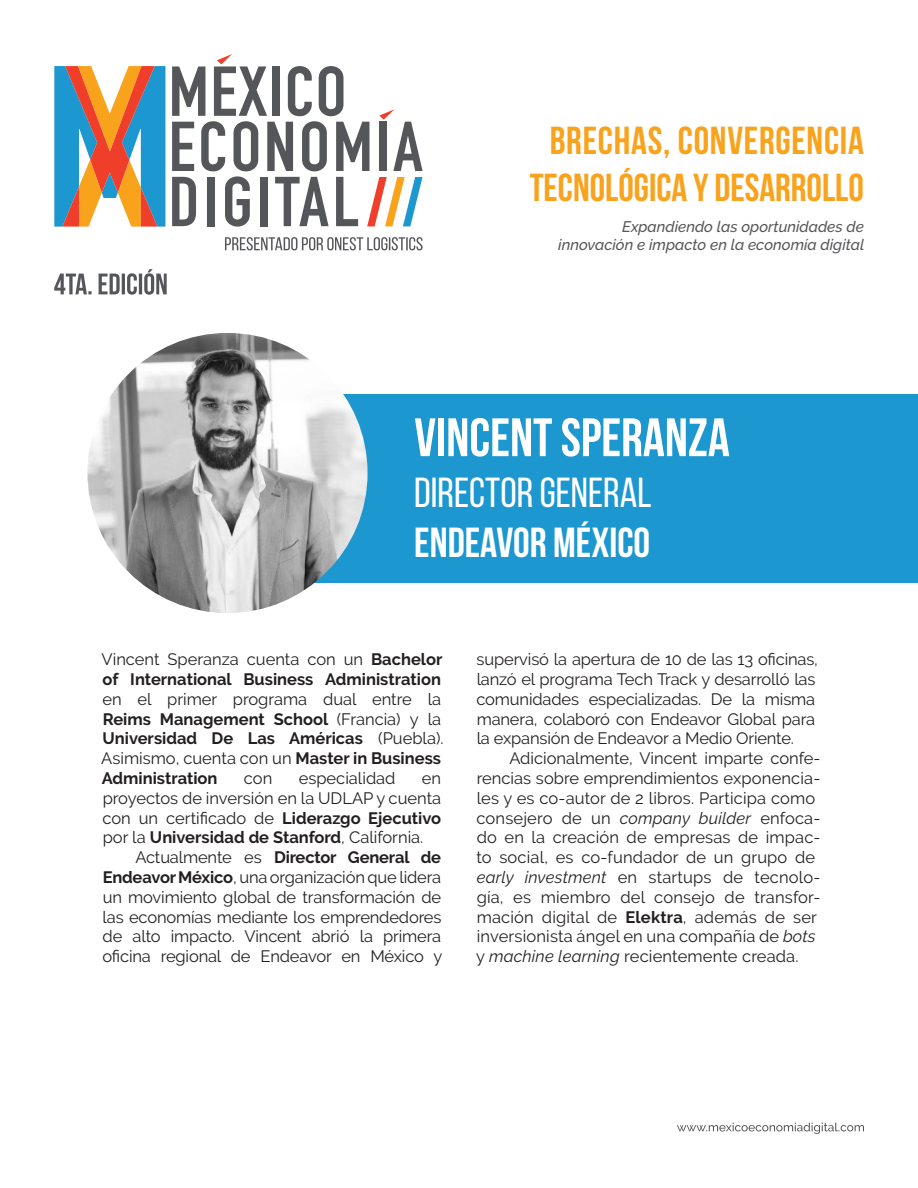
<style>
.page{position:relative;width:918px;height:1188px;background:#fff}
.page>*{position:absolute;margin:0;border:0;box-sizing:border-box;transform-origin:0 0}
.t1{font:700 54px "Bebas Neue";color:#fff}
.t2{font:42px "Bebas Neue";color:#fff}
.t3{font:700 42px "Bebas Neue";color:#fff}
.t4{font:700 39px "Bebas Neue";color:#f9a21c}
.t5{font:700 39px "Bebas Neue";letter-spacing:.02em;color:#f9a21c}
.t6{font:16.5px/19.8px "Raleway";color:#231f20;text-align:justify}
.t7{font:700 16.5px/19.8px "Raleway";color:#231f20}
.t8{font:italic 500 15.3px "Raleway";color:#555659}
.s1{font-weight:400}
.s2{font-weight:700}
.s3{font-style:italic}
</style>
<div class="page">
<svg style="left:54px;top:66px;width:111px;height:161px;background:#96968f"></svg>
<svg style="left:172px;top:54px;width:251px;height:173px"></svg>
<svg style="left:225px;top:237px;width:198px;height:13px"></svg>
<svg style="left:54px;top:269px;width:113px;height:26px"></svg>
<svg style="left:677px;top:1123px;width:187px;height:11px"></svg>
<div style="left:312px;top:394px;width:606px;height:188px;background:#1c97cf"></div>
<img style="left:87px;top:333px;width:281px;height:280px;border-radius:140px">
<p class="t5" style="left:550px;top:119px;width:316px">BRECHAS, CONVERGENCIA</p>
<p class="t4" style="left:530px;top:166px;width:336px">TECNOLÓGICA Y DESARROLLO</p>
<p class="t8" style="left:622px;top:218px;width:243px">Expandiendo las oportunidades de</p>
<p class="t8" style="left:558px;top:236px;width:308px">innovación e impacto en la economía digital</p>
<p class="t1" style="left:414px;top:408px;width:317px">VINCENT SPERANZA</p>
<p class="t2" style="left:414px;top:469px;width:239px">DIRECTOR GENERAL</p>
<p class="t3" style="left:414px;top:519px;width:237px">ENDEAVOR MÉXICO</p>
<p class="t7" style="left:101px;top:650px;width:344px"><span class="s1">Vincent Speranza cuenta con un</span> Bachelor of International Business Administration <span class="s1">en el primer programa dual entre la </span>Reims Management School <span class="s1">(Francia) y la </span>Universidad De Las Américas <span class="s1">(Puebla).<br>Asimismo, cuenta con un</span> Master in Business Administration</p>
<p class="t6" style="left:244px;top:768px;width:30px">con</p>
<p class="t6" style="left:299px;top:768px;width:98px">especialidad</p>
<p class="t6" style="left:102px;top:768px;width:340px;text-indent:319px">en proyectos de inversión en la UDLAP y cuenta con un certificado de <span class="s2">Liderazgo Ejecutivo </span>por la <span class="s2">Universidad de Stanford</span>, California.</p>
<p class="t6" style="left:102px;top:847px;width:342px;text-indent:33px">Actualmente es <span class="s2">Director General de Endeavor México</span>, una organización que lidera un movimiento global de transformación de las economías mediante los emprendedores de alto impacto. Vincent abrió la primera oficina regional de Endeavor en México y</p>
<p class="t6" style="left:476px;top:649px;width:343px;text-align:left">supervisó la apertura de 10 de las 13 oficinas, lanzó el programa Tech Track y desarrolló las comunidades especializadas. De la misma manera, colaboró con Endeavor Global para la expansión de Endeavor a Medio Oriente.</p>
<p class="t6" style="left:476px;top:748px;width:346px;text-align:left;text-indent:33px">Adicionalmente, Vincent imparte confe&shy;rencias sobre emprendimientos exponencia&shy;les y es co-autor de 2 libros. Participa como consejero de un <span class="s3">company builder</span> enfoca&shy;do en la creación de empresas de impac&shy;to social, es co-fundador de un grupo de <span class="s3">early investment</span> en startups de tecnolo&shy;gía, es miembro del consejo de transfor&shy;mación digital de <span class="s2">Elektra</span>, además de ser inversionista ángel en una compañía de <span class="s3">bots </span>y <span class="s3">machine learning</span> recientemente creada.</p>
</div>
